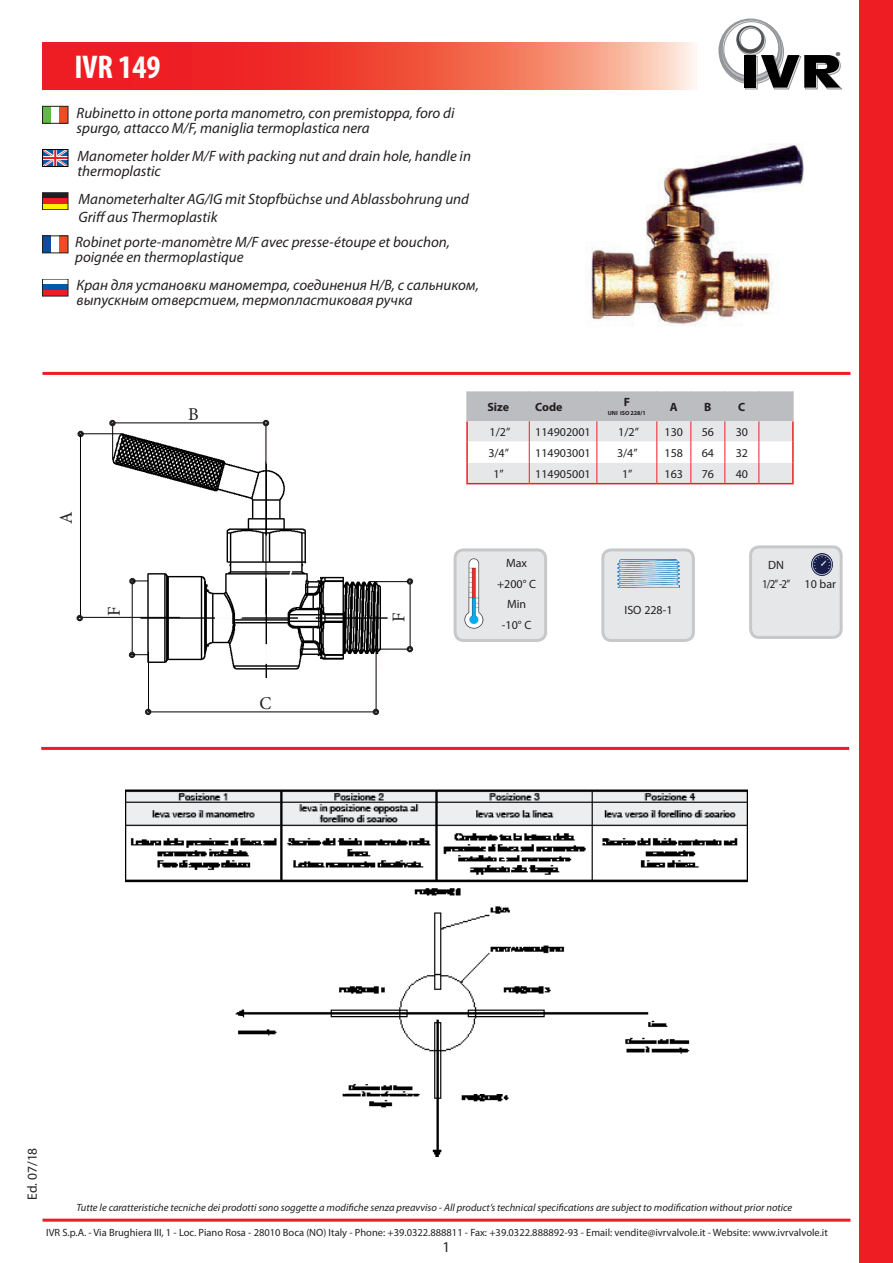
<style>
.page{position:relative;width:893px;height:1263px;background:#fff}
.page>*{position:absolute;margin:0;border:0;box-sizing:border-box;transform-origin:0 0}
.t1{font:700 condensed 33px "Myriad Pro";color:#fff}
.t2{font:18px "Minion Pro";color:#231f20}
.t3{font:italic 15px/15px "Myriad Pro";color:#231f20}
.t4{font:15px "Myriad Pro";color:#231f20}
.t5{font:13.5px "Myriad Pro";color:#231f20}
.t6{font:12px/20.9px "Myriad Pro";color:#231f20;text-align:center}
.t7{font:700 12px "Myriad Pro";color:#231f20}
.t8{font:700 11.55px "Myriad Pro";color:#231f20}
.t9{font:10.5px "Myriad Pro";color:#231f20}
.t10{font:italic 10.5px "Myriad Pro";color:#231f20}
.t11{font:700 6px "Myriad Pro";color:#231f20}
</style>
<div class="page">
<div style="left:859px;top:0;width:34px;height:1263px;background:#ee1d23"></div>
<hr style="left:43px;top:1219px;width:807px;height:3px;background:#ee1d23">
<svg style="left:718px;top:19px;width:124px;height:70px"></svg>
<svg style="left:43px;top:43px;width:652px;height:46px;background:#f1584b"></svg>
<img style="left:106px;top:419px;width:282px;height:258px">
<hr style="left:43px;top:372px;width:807px;height:3px;background:#ee1d23">
<hr style="left:41px;top:747px;width:808px;height:3px;background:#ee1d23">
<div style="left:455px;top:550px;width:91px;height:90px;background:#e6e7e9;border-radius:9px"></div>
<img style="left:464px;top:558px;width:20px;height:71px">
<div style="left:454px;top:548px;width:93px;height:94px;border:3px solid #c7c8ca;border-radius:9px"></div>
<div style="left:603px;top:550px;width:90px;height:90px;background:#e6e7e9;border-radius:9px"></div>
<img style="left:617px;top:560px;width:63px;height:28px">
<div style="left:601px;top:548px;width:94px;height:94px;border:3px solid #c7c8ca;border-radius:9px"></div>
<div style="left:60px;top:106px;width:8px;height:17px;background:#f04b22"></div>
<div style="left:43px;top:106px;width:8px;height:17px;background:#5fbb46"></div>
<div style="left:42px;top:106px;width:26px;height:17px;border:1px solid #231f20"></div>
<svg style="left:44px;top:151px;width:22px;height:14px"></svg>
<div style="left:42px;top:149px;width:26px;height:18px;border:1px solid #000"></div>
<div style="left:43px;top:193px;width:25px;height:5px;background:#231f20"></div>
<div style="left:43px;top:198px;width:25px;height:6px;background:#ee1d23"></div>
<div style="left:43px;top:204px;width:25px;height:6px;background:#fff101"></div>
<div style="left:43px;top:193px;width:25px;height:17px;border:1px solid #231f20"></div>
<div style="left:60px;top:236px;width:8px;height:17px;background:#f04b22"></div>
<div style="left:43px;top:236px;width:8px;height:17px;background:#0d4da1"></div>
<div style="left:42px;top:236px;width:26px;height:17px;border:1px solid #231f20"></div>
<div style="left:43px;top:284px;width:25px;height:7px;background:#015aaa"></div>
<div style="left:43px;top:291px;width:25px;height:5px;background:#ee1d23"></div>
<img style="left:585px;top:144px;width:219px;height:182px">
<div style="left:77px;top:431px;width:7px;height:6px;border:2px solid #231f20;border-radius:50%"></div>
<hr style="left:80px;top:434px;width:1px;height:184px;background:#000">
<hr style="left:80px;top:433px;width:43px;height:1px;background:#000">
<hr style="left:148px;top:712px;width:228px;height:1px;background:#000">
<hr style="left:148px;top:651px;width:1px;height:61px;background:#000">
<svg style="left:145px;top:709px;width:6px;height:6px"></svg>
<hr style="left:78px;top:617px;width:102px;height:1px;background:#000">
<hr style="left:376px;top:616px;width:1px;height:96px;background:#000">
<svg style="left:373px;top:709px;width:6px;height:6px"></svg>
<hr style="left:410px;top:580px;width:1px;height:69px;background:#000">
<svg style="left:407px;top:646px;width:6px;height:6px"></svg>
<div style="left:407px;top:578px;width:6px;height:7px;border:2px solid #231f20;border-radius:50%"></div>
<hr style="left:466px;top:421px;width:2px;height:21px;background:#ee1d23">
<hr style="left:792px;top:421px;width:2px;height:21px;background:#ee1d23">
<hr style="left:466px;top:442px;width:2px;height:21px;background:#ee1d23">
<hr style="left:792px;top:442px;width:2px;height:21px;background:#ee1d23">
<hr style="left:466px;top:463px;width:2px;height:20px;background:#ee1d23">
<hr style="left:792px;top:463px;width:2px;height:20px;background:#ee1d23">
<hr style="left:466px;top:483px;width:63px;height:1px;background:#ee1d23">
<hr style="left:759px;top:483px;width:35px;height:1px;background:#ee1d23">
<svg style="left:467px;top:391px;width:326px;height:93px"></svg>
<hr style="left:466px;top:391px;width:2px;height:30px;background:#bcbdc0">
<hr style="left:690px;top:391px;width:2px;height:30px;background:#bcbdc0">
<hr style="left:724px;top:391px;width:2px;height:30px;background:#bcbdc0">
<hr style="left:758px;top:391px;width:2px;height:30px;background:#bcbdc0">
<hr style="left:792px;top:391px;width:2px;height:30px;background:#bcbdc0">
<div style="left:751px;top:547px;width:90px;height:90px;background:#e6e7e9;border-radius:9px"></div>
<img style="left:811px;top:553px;width:21px;height:22px">
<div style="left:749px;top:545px;width:94px;height:94px;border:3px solid #c7c8ca;border-radius:9px"></div>
<svg style="left:77px;top:615px;width:6px;height:6px"></svg>
<hr style="left:113px;top:423px;width:151px;height:1px;background:#000">
<hr style="left:112px;top:423px;width:1px;height:37px;background:#000">
<div style="left:109px;top:420px;width:7px;height:6px;border:2px solid #231f20;border-radius:50%"></div>
<hr style="left:266px;top:423px;width:1px;height:191px;background:#000">
<svg style="left:263px;top:420px;width:6px;height:6px"></svg>
<hr style="left:369px;top:581px;width:39px;height:1px;background:#000">
<hr style="left:369px;top:649px;width:39px;height:1px;background:#000">
<hr style="left:132px;top:579px;width:1px;height:76px;background:#000">
<div style="left:129px;top:578px;width:7px;height:6px;border:2px solid #231f20;border-radius:50%"></div>
<svg style="left:129px;top:652px;width:19px;height:6px"></svg>
<svg style="left:132px;top:581px;width:16px;height:1px"></svg>
<img style="left:126px;top:789px;width:621px;height:368px">
<h1 class="t1" style="left:74px;top:47px;width:88px">IVR 149</h1>
<p class="t3" style="left:77px;top:105px;width:379px">Rubinetto in ottone porta manometro, con premistoppa, foro di spurgo, attacco M/F, maniglia termoplastica nera</p>
<p class="t3" style="left:78px;top:148px;width:395px">Manometer holder M/F with packing nut and drain hole, handle in thermoplastic</p>
<p class="t3" style="left:78px;top:190px;width:392px;line-height:18px">Manometerhalter AG/IG mit Stopfbüchse und Ablassbohrung und<br>Griff aus Thermoplastik</p>
<p class="t3" style="left:75px;top:234px;width:376px">Robinet porte-manomètre M/F avec presse-étoupe et bouchon, poignée en thermoplastique</p>
<p class="t3" style="left:77px;top:278px;width:404px">Кран для установки манометра, соединения Н/В, с сальником, выпускным отверстием, термопластиковая ручка</p>
<p class="t8" style="left:835px;top:49px;width:7px">®</p>
<p class="t2" style="left:54px;top:524px;width:14px;rotate:-90deg">A</p>
<p class="t2" style="left:102px;top:616px;width:11px;rotate:-90deg">F</p>
<p class="t2" style="left:188px;top:402px;width:12px">B</p>
<p class="t2" style="left:259px;top:691px;width:13px">C</p>
<p class="t2" style="left:387px;top:622px;width:11px;rotate:-90deg">F</p>
<p class="t7" style="left:487px;top:399px;width:23px">Size</p>
<p class="t7" style="left:535px;top:399px;width:29px">Code</p>
<p class="t7" style="left:624px;top:394px;width:8px">F</p>
<p class="t11" style="left:608px;top:409px;width:40px">UNI ISO 228/1</p>
<p class="t7" style="left:670px;top:399px;width:9px">A</p>
<p class="t7" style="left:704px;top:399px;width:9px">B</p>
<p class="t7" style="left:738px;top:399px;width:9px">C</p>
<p class="t6" style="left:490px;top:421px;width:22px">1/2”</p>
<p class="t6" style="left:535px;top:421px;width:57px">114902001</p>
<p class="t6" style="left:618px;top:421px;width:22px">1/2”</p>
<p class="t6" style="left:665px;top:421px;width:20px">130</p>
<p class="t6" style="left:702px;top:421px;width:14px">56</p>
<p class="t6" style="left:736px;top:421px;width:14px">30</p>
<p class="t6" style="left:488px;top:442px;width:22px">3/4”</p>
<p class="t6" style="left:535px;top:442px;width:57px">114903001</p>
<p class="t6" style="left:617px;top:442px;width:22px">3/4”</p>
<p class="t6" style="left:665px;top:442px;width:20px">158</p>
<p class="t6" style="left:702px;top:442px;width:14px">64</p>
<p class="t6" style="left:736px;top:442px;width:14px">32</p>
<p class="t6" style="left:493px;top:463px;width:12px">1”</p>
<p class="t6" style="left:535px;top:463px;width:57px">114905001</p>
<p class="t6" style="left:622px;top:463px;width:12px">1”</p>
<p class="t6" style="left:665px;top:463px;width:20px">163</p>
<p class="t6" style="left:702px;top:463px;width:14px">76</p>
<p class="t6" style="left:736px;top:463px;width:14px">40</p>
<p class="t6" style="left:497px;top:552px;width:40px">Max +200° C<br>Min -10° C</p>
<p class="t6" style="left:624px;top:599px;width:50px">ISO 228-1</p>
<p class="t6" style="left:762px;top:555px;width:75px;line-height:19.8px;text-align:left;text-indent:6px">DN<br>1/2” -2” 10 bar</p>
<p class="t5" style="left:24px;top:1199px;width:54px;rotate:-90deg">Ed. 07/18</p>
<p class="t10" style="left:77px;top:1201px;width:717px">Tutte le caratteristiche tecniche dei prodotti sono soggette a modifiche senza preavviso - All product’s technical specifications are subject to modification without prior notice</p>
<p class="t9" style="left:46px;top:1225px;width:783px">IVR S.p.A. - Via Brughiera III, 1 - Loc. Piano Rosa - 28010 Boca (NO) Italy - Phone: +39.0322.888811 - Fax: +39.0322.888892-93 - Email: vendite@ivrvalvole.it - Website: www.ivrvalvole.it</p>
<p class="t4" style="left:443px;top:1237px;width:9px">1</p>
</div>
